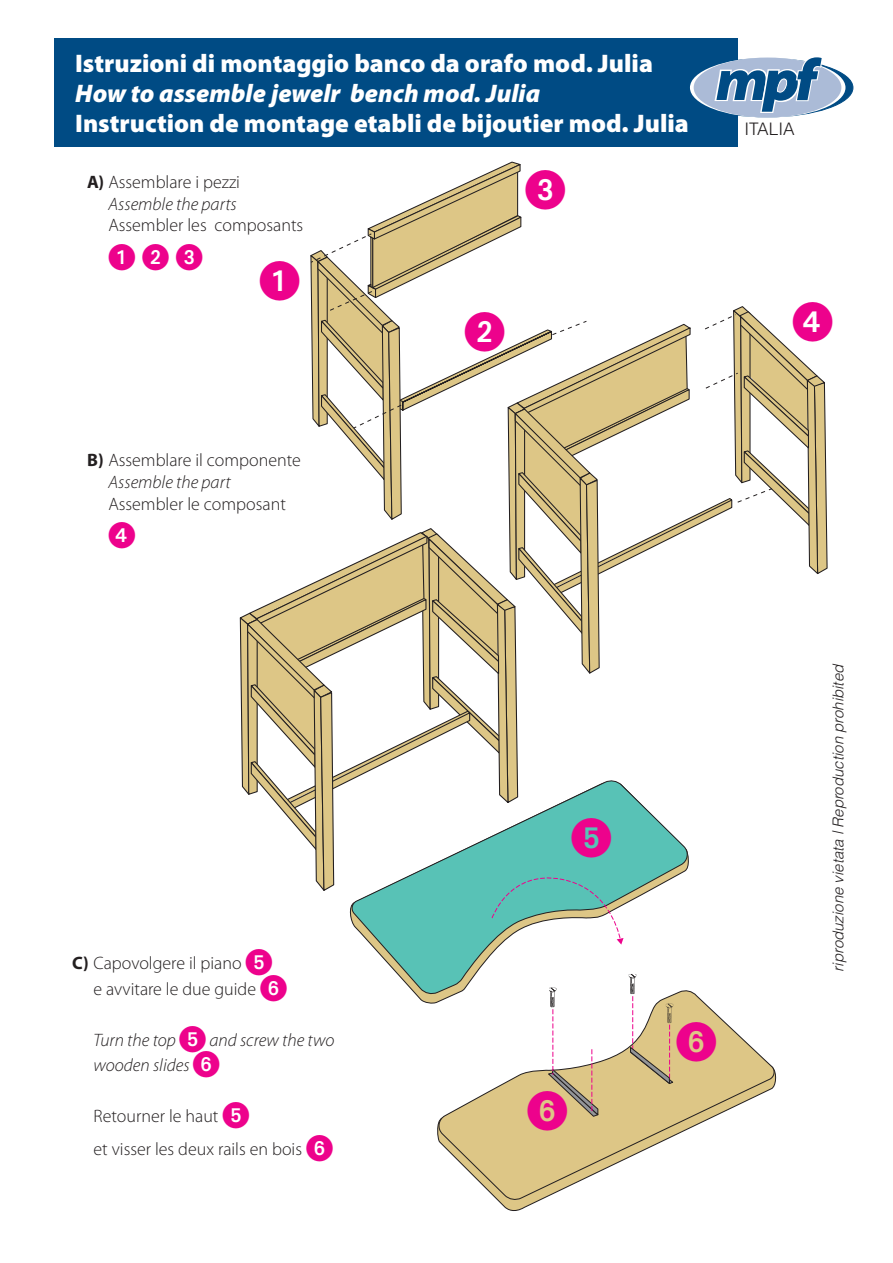
<style>
.page{position:relative;width:893px;height:1263px;background:#fff}
.page>*{position:absolute;margin:0;border:0;box-sizing:border-box;transform-origin:0 0}
.t1{font:27px "European Pi Std 1";color:#ed028c}
.t2{font:900 25.5px "Myriad Pro";color:#fff}
.t3{font:italic 900 25.5px "Myriad Pro";color:#fff}
.t4{font:300 18px/21.6px "Myriad Pro";color:#231f20}
.t5{font:italic 300 18px/25.5px "Myriad Pro";color:#231f20}
.t6{font:300 17.25px "Helvetica";color:#231f20}
.t7{font:italic 300 15px "Helvetica";color:#231f20}
.s1{font-weight:700}
.s2{font-style:italic}
.s3{color:#ed028c}
</style>
<div class="page">
<div style="left:54px;top:38px;width:684px;height:109px;background:#004b84"></div>
<svg style="left:370px;top:944px;width:267px;height:51px"></svg>
<svg style="left:434px;top:991px;width:105px;height:220px"></svg>
<svg style="left:437px;top:989px;width:339px;height:212px"></svg>
<img style="left:628px;top:974px;width:8px;height:20px">
<img style="left:549px;top:987px;width:8px;height:20px">
<svg style="left:682px;top:59px;width:171px;height:58px"></svg>
<svg style="left:690px;top:58px;width:155px;height:59px"></svg>
<div style="left:694px;top:58px;width:147px;height:59px;background:#abbbd7;border-radius:50%"></div>
<svg style="left:714px;top:57px;width:109px;height:56px"></svg>
<svg style="left:630px;top:996px;width:86px;height:89px"></svg>
<svg style="left:528px;top:1009px;width:71px;height:121px"></svg>
<svg style="left:240px;top:162px;width:588px;height:782px"></svg>
<h2 class="t2" style="left:75px;top:46px;width:579px">Istruzioni di montaggio banco da orafo mod. Julia</h2>
<h2 class="t3" style="left:75px;top:77px;width:466px">How to assemble jewelr bench mod. Julia</h2>
<h2 class="t2" style="left:75px;top:106px;width:615px">Instruction de montage etabli de bijoutier mod. Julia</h2>
<p class="t4" style="left:87px;top:171px;width:154px;text-align:right"><span class="s1">A)</span> Assemblare i pezzi<br><span class="s2">Assemble the parts</span></p>
<p class="t4" style="left:108px;top:214px;width:196px">Assembler les composants</p>
<h1 class="t1" style="left:108px;top:242px;width:96px">➊ ➋ ➌</h1>
<p class="t6" style="left:744px;top:118px;width:52px">ITALIA</p>
<p class="t4" style="left:108px;top:449px;width:194px;text-indent:-21px"><span class="s1">B)</span> Assemblare il componente<br><span class="s2">Assemble the part</span></p>
<p class="t4" style="left:108px;top:493px;width:179px">Assembler le composant</p>
<p class="t4" style="left:94px;top:950px;width:195px;line-height:25.5px;text-indent:-21px"><span class="s1">C)</span> Capovolgere il piano <span class="s3">➎<br></span>e avvitare le due guide <span class="s3">➏</span></p>
<p class="t5" style="left:94px;top:1027px;width:242px">Turn the top <span class="s3">➎</span> and screw the two wooden slides <span class="s3">➏</span></p>
<p class="t4" style="left:94px;top:1100px;width:241px;line-height:32.4px">Retourner le haut <span class="s3">➎<br></span>et visser les deux rails en bois <span class="s3">➏</span></p>
<p class="t7" style="left:829px;top:972px;width:309px;rotate:-90deg">riproduzione vietata | Reproduction prohibited</p>
</div>
